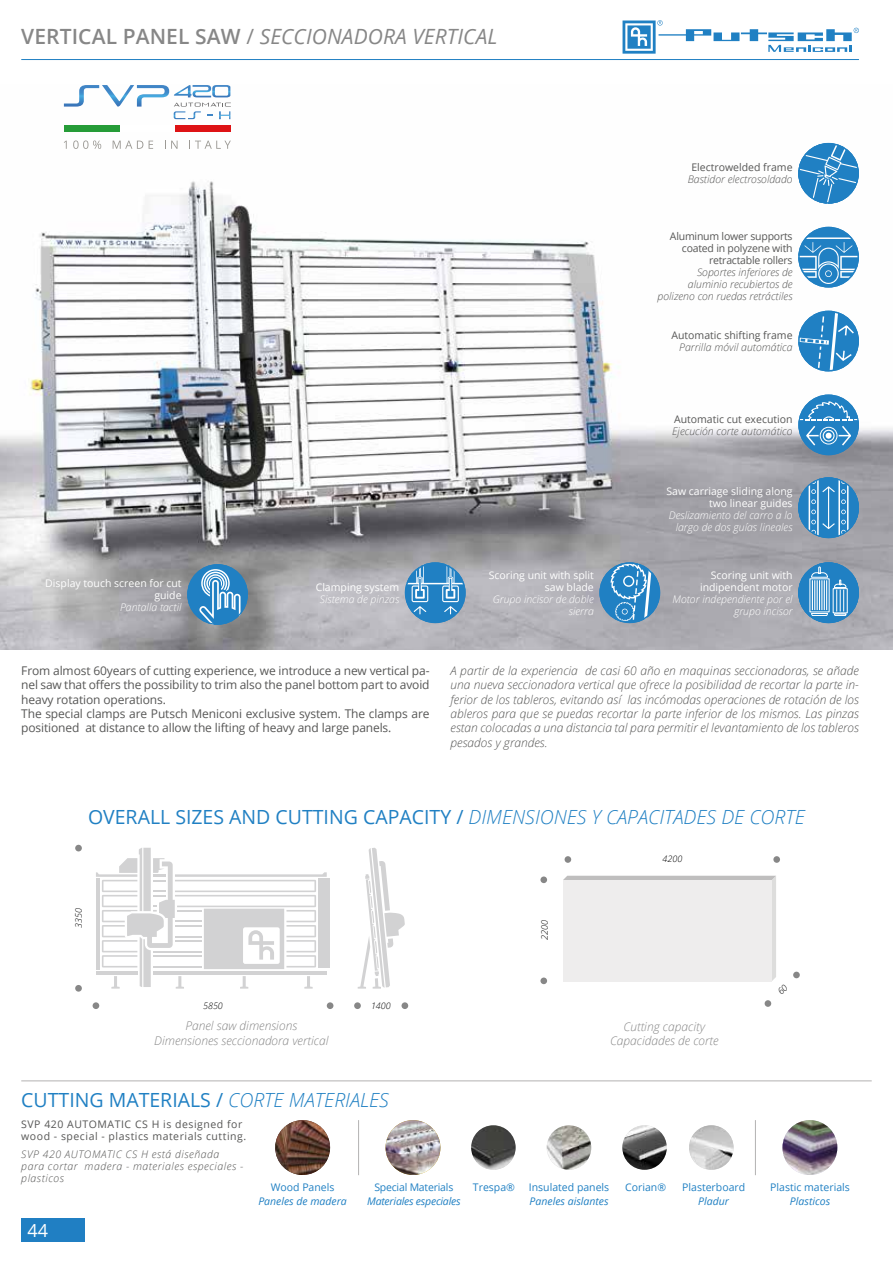
<style>
.page{position:relative;width:893px;height:1263px;background:#fff}
.page>*{position:absolute;margin:0;border:0;box-sizing:border-box;transform-origin:0 0}
.t1{font:italic 21px "Open Sans";letter-spacing:.005em;color:#878787}
.t2{font:19.5px "Open Sans";color:#2080c3}
.t3{font:18px "Open Sans";color:#fff}
.t4{font:italic 300 12px/14.4px "Open Sans";color:#575756;text-align:justify}
.t5{font:12px/14.4px "Open Sans";letter-spacing:-.01em;color:#575756}
.t6{font:italic 300 12px/14.4px "Open Sans";color:#878787;text-align:center}
.t7{font:10.5px/12px "Open Sans";color:#fff;text-align:right}
.t8{font:italic 300 10.5px/12px "Open Sans";color:#575756;text-align:right}
.t9{font:italic 300 10.5px/12px "Open Sans";color:#fff;text-align:right}
.t10{font:italic 300 10.5px/12px "Open Sans";letter-spacing:.05em;color:#575756}
.t11{font:10.5px/12px "Open Sans";letter-spacing:.05em;color:#575756}
.t12{font:10.5px "Open Sans";color:#2080c3}
.t13{font:10.5px "Open Sans";color:#575756}
.t14{font:10.5px/12px "Open Sans";letter-spacing:-.02em;color:#575756;text-align:right}
.t15{font:italic 10.5px "Open Sans";color:#2080c3}
.t16{font:italic 10.5px "Open Sans";letter-spacing:-.02em;color:#2080c3}
.t17{font:10.5px "Open Sans";letter-spacing:-.02em;color:#2080c3}
.t18{font:italic 300 9px "Open Sans";color:#000}
.s1{font-weight:600;font-style:normal}
.s2{font-style:normal}
.s3{font-weight:300;font-style:italic}
</style>
<div class="page">
<div style="left:21px;top:1218px;width:64px;height:24px;background:#207fc3"></div>
<hr style="left:21px;top:59px;width:838px;height:1px;background:#2080c3">
<svg style="left:622px;top:20px;width:237px;height:34px"></svg>
<hr style="left:21px;top:1080px;width:851px;height:1px;background:#b3b2b2">
<hr style="left:358px;top:1120px;width:1px;height:55px;background:#b3b2b2">
<img style="left:275px;top:1120px;width:55px;height:55px;border-radius:27px">
<img style="left:386px;top:1120px;width:54px;height:55px;border-radius:27px">
<img style="left:471px;top:1125px;width:45px;height:45px;border-radius:22px">
<img style="left:547px;top:1125px;width:44px;height:45px;border-radius:22px">
<img style="left:622px;top:1125px;width:45px;height:45px;border-radius:22px">
<img style="left:0;top:104px;width:893px;height:545px">
<svg style="left:798px;top:562px;width:61px;height:61px;background:#629dc8"></svg>
<svg style="left:599px;top:562px;width:61px;height:61px;background:#5a98c6"></svg>
<svg style="left:405px;top:562px;width:61px;height:61px;background:#5c9bc7"></svg>
<svg style="left:798px;top:394px;width:61px;height:61px"></svg>
<div style="left:823px;top:430px;width:12px;height:12px;border:1px solid #fff;border-radius:50%"></div>
<div style="left:820px;top:427px;width:17px;height:17px;border:1px solid #fff;border-radius:50%"></div>
<svg style="left:187px;top:564px;width:61px;height:61px;background:#5b97c0"></svg>
<div style="left:119px;top:125px;width:56px;height:7px;background:#fff"></div>
<div style="left:175px;top:125px;width:56px;height:7px;background:#de1315"></div>
<div style="left:64px;top:125px;width:55px;height:7px;background:#269c38"></div>
<svg style="left:64px;top:141px;width:3px;height:8px"></svg>
<svg style="left:73px;top:140px;width:28px;height:9px"></svg>
<svg style="left:113px;top:141px;width:30px;height:8px"></svg>
<svg style="left:149px;top:141px;width:4px;height:8px"></svg>
<svg style="left:165px;top:141px;width:13px;height:8px"></svg>
<svg style="left:189px;top:141px;width:42px;height:8px"></svg>
<svg style="left:64px;top:85px;width:167px;height:34px"></svg>
<div style="left:401px;top:1002px;width:7px;height:7px;background:#878787;border-radius:50%"></div>
<div style="left:319px;top:878px;width:11px;height:90px;background:#d2d2d3"></div>
<svg style="left:96px;top:848px;width:231px;height:141px"></svg>
<svg style="left:358px;top:848px;width:47px;height:141px"></svg>
<div style="left:354px;top:1002px;width:7px;height:7px;background:#878787;border-radius:50%"></div>
<div style="left:93px;top:1002px;width:6px;height:7px;background:#878787;border-radius:50%"></div>
<div style="left:327px;top:1002px;width:6px;height:7px;background:#878787;border-radius:50%"></div>
<div style="left:75px;top:845px;width:7px;height:6px;background:#878787;border-radius:50%"></div>
<div style="left:75px;top:985px;width:7px;height:7px;background:#878787;border-radius:50%"></div>
<div style="left:565px;top:856px;width:6px;height:7px;background:#878787;border-radius:50%"></div>
<div style="left:773px;top:856px;width:7px;height:7px;background:#878787;border-radius:50%"></div>
<div style="left:540px;top:876px;width:7px;height:7px;background:#878787;border-radius:50%"></div>
<div style="left:540px;top:977px;width:7px;height:7px;background:#878787;border-radius:50%"></div>
<div style="left:793px;top:972px;width:7px;height:6px;background:#878787;border-radius:50%"></div>
<div style="left:765px;top:1000px;width:6px;height:7px;background:#878787;border-radius:50%"></div>
<svg style="left:798px;top:143px;width:61px;height:61px"></svg>
<svg style="left:798px;top:227px;width:61px;height:61px"></svg>
<svg style="left:798px;top:311px;width:61px;height:60px"></svg>
<svg style="left:798px;top:477px;width:60px;height:61px;background:#5696c4"></svg>
<hr style="left:755px;top:1120px;width:1px;height:55px;background:#b3b2b2">
<img style="left:782px;top:1120px;width:55px;height:55px;border-radius:27px">
<img style="left:689px;top:1125px;width:44px;height:45px;border-radius:22px">
<div style="left:563px;top:876px;width:213px;height:106px;background:#eeeded"></div>
<h1 class="t1" style="left:21px;top:22px;width:478px"><span class="s1">VERTICAL PANEL SAW</span> <span class="s2">/</span> SECCIONADORA VERTICAL</h1>
<p class="t7" style="left:45px;top:577px;width:138px">Display touch screen for cut guide</p>
<p class="t9" style="left:120px;top:601px;width:63px">Pantalla tactil</p>
<p class="t7" style="left:316px;top:580px;width:85px">Clamping system</p>
<p class="t9" style="left:320px;top:592px;width:81px">Sistema de pinzas</p>
<p class="t7" style="left:489px;top:569px;width:107px">Scoring unit with split saw blade</p>
<p class="t9" style="left:493px;top:592px;width:102px">Grupo incisor de doble sierra</p>
<p class="t13" style="left:691px;top:160px;width:103px">Electrowelded frame</p>
<p class="t8" style="left:688px;top:173px;width:106px">Bastidor electrosoldado</p>
<p class="t14" style="left:670px;top:229px;width:124px">Aluminum lower supports coated in polyzene with retractable rollers</p>
<p class="t8" style="left:657px;top:265px;width:137px">Soportes inferiores de aluminio recubiertos de polizeno con ruedas retráctiles</p>
<p class="t13" style="left:671px;top:328px;width:123px">Automatic shifting frame</p>
<p class="t8" style="left:679px;top:341px;width:115px">Parrilla móvil automática</p>
<p class="t13" style="left:674px;top:412px;width:120px">Automatic cut execution</p>
<p class="t8" style="left:672px;top:425px;width:122px">Ejecución corte automático</p>
<p class="t7" style="left:666px;top:485px;width:128px">Saw carriage sliding along two linear guides</p>
<p class="t9" style="left:669px;top:509px;width:125px">Deslizamiento del carro a lo largo de dos guías lineales</p>
<p class="t7" style="left:700px;top:569px;width:94px">Scoring unit with indipendent motor</p>
<p class="t9" style="left:672px;top:593px;width:122px">Motor independiente por el grupo incisor</p>
<p class="t5" style="left:21px;top:663px;width:410px">From almost 60years of cutting experience, we introduce a new vertical pa&shy;nel saw that offers the possibility to trim also the panel bottom part to avoid heavy rotation operations.<br>The special clamps are Putsch Meniconi exclusive system. The clamps are positioned at distance to allow the lifting of heavy and large panels.</p>
<p class="t4" style="left:451px;top:663px;width:410px">A partir de la experiencia de casi 60 año en maquinas seccionadoras, se añade una nueva seccionadora vertical que ofrece la posibilidad de recortar la parte in&shy;ferior de los tableros, evitando así las incómodas operaciones de rotación de los ableros para que se puedas recortar la parte inferior de los mismos. Las pinzas estan colocadas a una distancia tal para permitir el levantamiento de los tableros pesados y grandes.</p>
<h2 class="t2" style="left:88px;top:803px;width:718px">OVERALL SIZES AND CUTTING CAPACITY / <span class="s3">DIMENSIONES Y CAPACITADES DE CORTE</span></h2>
<p class="t18" style="left:72px;top:928px;width:21px;rotate:-90deg">3350</p>
<p class="t18" style="left:538px;top:940px;width:21px;rotate:-90deg">2200</p>
<p class="t18" style="left:662px;top:853px;width:21px">4200</p>
<p class="t18" style="left:203px;top:999px;width:21px">5850</p>
<p class="t18" style="left:371px;top:999px;width:21px">1400</p>
<p class="t6" style="left:154px;top:1018px;width:176px">Panel saw dimensions<br>Dimensiones seccionadora vertical</p>
<p class="t6" style="left:610px;top:1019px;width:110px">Cutting capacity<br>Capacidades de corte</p>
<h2 class="t2" style="left:21px;top:1086px;width:369px">CUTTING MATERIALS / <span class="s3">CORTE MATERIALES</span></h2>
<p class="t11" style="left:21px;top:1118px;width:226px">SVP 420 AUTOMATIC CS H is designed for wood - special - plastics materials cutting.</p>
<p class="t10" style="left:21px;top:1148px;width:224px">SVP 420 AUTOMATIC CS H está diseñada para cortar madera - materiales especiales - plasticos</p>
<h3 class="t3" style="left:28px;top:1218px;width:22px">44</h3>
<p class="t12" style="left:271px;top:1180px;width:65px">Wood Panels</p>
<p class="t15" style="left:258px;top:1194px;width:90px">Paneles de madera</p>
<p class="t17" style="left:374px;top:1180px;width:80px">Special Materials</p>
<p class="t16" style="left:367px;top:1194px;width:95px">Materiales especiales</p>
<p class="t12" style="left:473px;top:1180px;width:43px">Trespa®</p>
<p class="t12" style="left:529px;top:1180px;width:82px">Insulated panels</p>
<p class="t15" style="left:530px;top:1194px;width:81px">Paneles aislantes</p>
<p class="t12" style="left:625px;top:1180px;width:42px">Corian®</p>
<p class="t12" style="left:682px;top:1180px;width:65px">Plasterboard</p>
<p class="t15" style="left:698px;top:1194px;width:32px">Pladur</p>
<p class="t12" style="left:770px;top:1180px;width:81px">Plastic materials</p>
<p class="t15" style="left:790px;top:1194px;width:42px">Plasticos</p>
</div>
